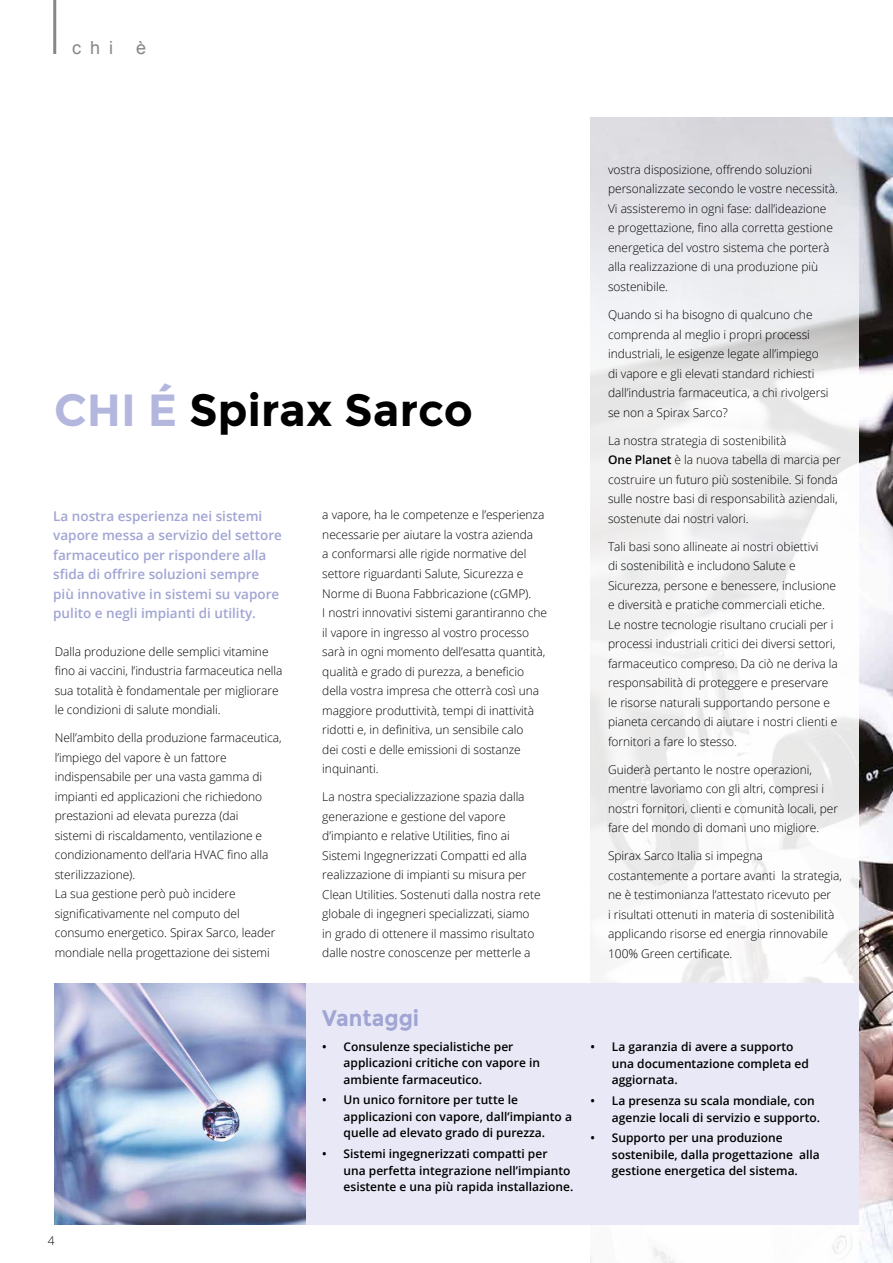
<style>
.page{position:relative;width:893px;height:1263px;background:#fff}
.page>*{position:absolute;margin:0;border:0;box-sizing:border-box;transform-origin:0 0}
.t1{font:700 45px "Montserrat";color:#000}
.t2{font:700 22.5px "Montserrat";color:#a1a5d3;scale:.95 1}
.t3{font:18px "Arial";color:#878787}
.t4{font:600 13.5px/19.5px "Open Sans";color:#a1a5d3}
.t5{font:300 12px/19.5px "Open Sans";letter-spacing:-.005em;color:#000}
.t6{font:600 12px/16.5px "Open Sans";color:#000}
.s1{color:#b4b7dd}
.s2{font-weight:600}
</style>
<div class="page">
<hr style="left:53px;top:0;width:3px;height:54px;background:#878787">
<img style="left:859px;top:118px;width:34px;height:1145px">
<svg style="left:583px;top:117px;width:276px;height:1146px"></svg>
<div style="left:206px;top:984px;width:653px;height:241px;background:#e8e8f6"></div>
<img style="left:54px;top:984px;width:251px;height:241px">
<h3 class="t3" style="left:72px;top:36px;width:43px">chi</h3>
<h3 class="t3" style="left:136px;top:36px;width:12px">è</h3>
<h1 class="t1" style="left:54px;top:384px;width:421px"><span class="s1">CHI É</span> Spirax Sarco</h1>
<p class="t4" style="left:53px;top:506px;width:230px">La nostra esperienza nei sistemi vapore messa a servizio del settore farmaceutico per rispondere alla sfida di offrire soluzioni sempre più innovative in sistemi su vapore pulito e negli impianti di utility.</p>
<p class="t5" style="left:55px;top:641px;width:229px">Dalla produzione delle semplici vitamine fino ai vaccini, l’industria farmaceutica nella sua totalità è fondamentale per migliorare le condizioni di salute mondiali.</p>
<p class="t5" style="left:55px;top:728px;width:229px">Nell’ambito della produzione farmaceutica, l’impiego del vapore è un fattore indispensabile per una vasta gamma di impianti ed applicazioni che richiedono prestazioni ad elevata purezza (dai<br>sistemi di riscaldamento, ventilazione e condizionamento dell’aria HVAC fino alla sterilizzazione).<br>La sua gestione però può incidere significativamente nel computo del consumo energetico. Spirax Sarco, leader mondiale nella progettazione dei sistemi</p>
<p class="t5" style="left:322px;top:505px;width:226px">a vapore, ha le competenze e l’esperienza necessarie per aiutare la vostra azienda<br>a conformarsi alle rigide normative del settore riguardanti Salute, Sicurezza e Norme di Buona Fabbricazione (cGMP).<br>I nostri innovativi sistemi garantiranno che il vapore in ingresso al vostro processo sarà in ogni momento dell’esatta quantità, qualità e grado di purezza, a beneficio della vostra impresa che otterrà così una maggiore produttività, tempi di inattività ridotti e, in definitiva, un sensibile calo<br>dei costi e delle emissioni di sostanze inquinanti.</p>
<p class="t5" style="left:322px;top:787px;width:220px">La nostra specializzazione spazia dalla generazione e gestione del vapore d’impianto e relative Utilities, fino ai Sistemi Ingegnerizzati Compatti ed alla realizzazione di impianti su misura per Clean Utilities. Sostenuti dalla nostra rete globale di ingegneri specializzati, siamo in grado di ottenere il massimo risultato dalle nostre conoscenze per metterle a</p>
<p class="t5" style="left:608px;top:160px;width:231px">vostra disposizione, offrendo soluzioni personalizzate secondo le vostre necessità.<br>Vi assisteremo in ogni fase: dall’ideazione<br>e progettazione, fino alla corretta gestione energetica del vostro sistema che porterà alla realizzazione di una produzione più sostenibile.</p>
<p class="t5" style="left:608px;top:305px;width:222px">Quando si ha bisogno di qualcuno che comprenda al meglio i propri processi industriali, le esigenze legate all’impiego di vapore e gli elevati standard richiesti dall’industria farmaceutica, a chi rivolgersi se non a Spirax Sarco?</p>
<p class="t5" style="left:608px;top:430px;width:234px">La nostra strategia di sostenibilità<br><span class="s2">One Planet</span> è la nuova tabella di marcia per costruire un futuro più sostenibile. Si fonda sulle nostre basi di responsabilità aziendali, sostenute dai nostri valori.</p>
<p class="t5" style="left:608px;top:536px;width:231px">Tali basi sono allineate ai nostri obiettivi<br>di sostenibilità e includono Salute e Sicurezza, persone e benessere, inclusione e diversità e pratiche commerciali etiche.<br>Le nostre tecnologie risultano cruciali per i processi industriali critici dei diversi settori, farmaceutico compreso. Da ciò ne deriva la responsabilità di proteggere e preservare le risorse naturali supportando persone e pianeta cercando di aiutare i nostri clienti e fornitori a fare lo stesso.</p>
<p class="t5" style="left:608px;top:759px;width:232px">Guiderà pertanto le nostre operazioni, mentre lavoriamo con gli altri, compresi i nostri fornitori, clienti e comunità locali, per fare del mondo di domani uno migliore.</p>
<p class="t5" style="left:608px;top:846px;width:235px">Spirax Sarco Italia si impegna costantemente a portare avanti la strategia, ne è testimonianza l’attestato ricevuto per<br>i risultati ottenuti in materia di sostenibilità applicando risorse ed energia rinnovabile 100% Green certificate.</p>
<p class="t5" style="left:48px;top:1230px;width:8px">4</p>
<h2 class="t2" style="left:322px;top:1004px;width:103px">Vantaggi</h2>
<p class="t6" style="left:344px;top:1038px;width:198px;text-indent:-21px">• Consulenze specialistiche per applicazioni critiche con vapore in ambiente farmaceutico.</p>
<p class="t6" style="left:344px;top:1091px;width:230px;text-indent:-21px">• Un unico fornitore per tutte le applicazioni con vapore, dall’impianto a quelle ad elevato grado di purezza.</p>
<p class="t6" style="left:344px;top:1145px;width:231px;text-indent:-21px">• Sistemi ingegnerizzati compatti per<br>una perfetta integrazione nell’impianto esistente e una più rapida installazione.</p>
<p class="t6" style="left:612px;top:1038px;width:199px;text-indent:-21px">• La garanzia di avere a supporto una documentazione completa ed aggiornata.</p>
<p class="t6" style="left:612px;top:1092px;width:210px;text-indent:-21px">• La presenza su scala mondiale, con agenzie locali di servizio e supporto.</p>
<p class="t6" style="left:612px;top:1129px;width:209px;text-indent:-21px">• Supporto per una produzione sostenibile, dalla progettazione alla gestione energetica del sistema.</p>
</div>
